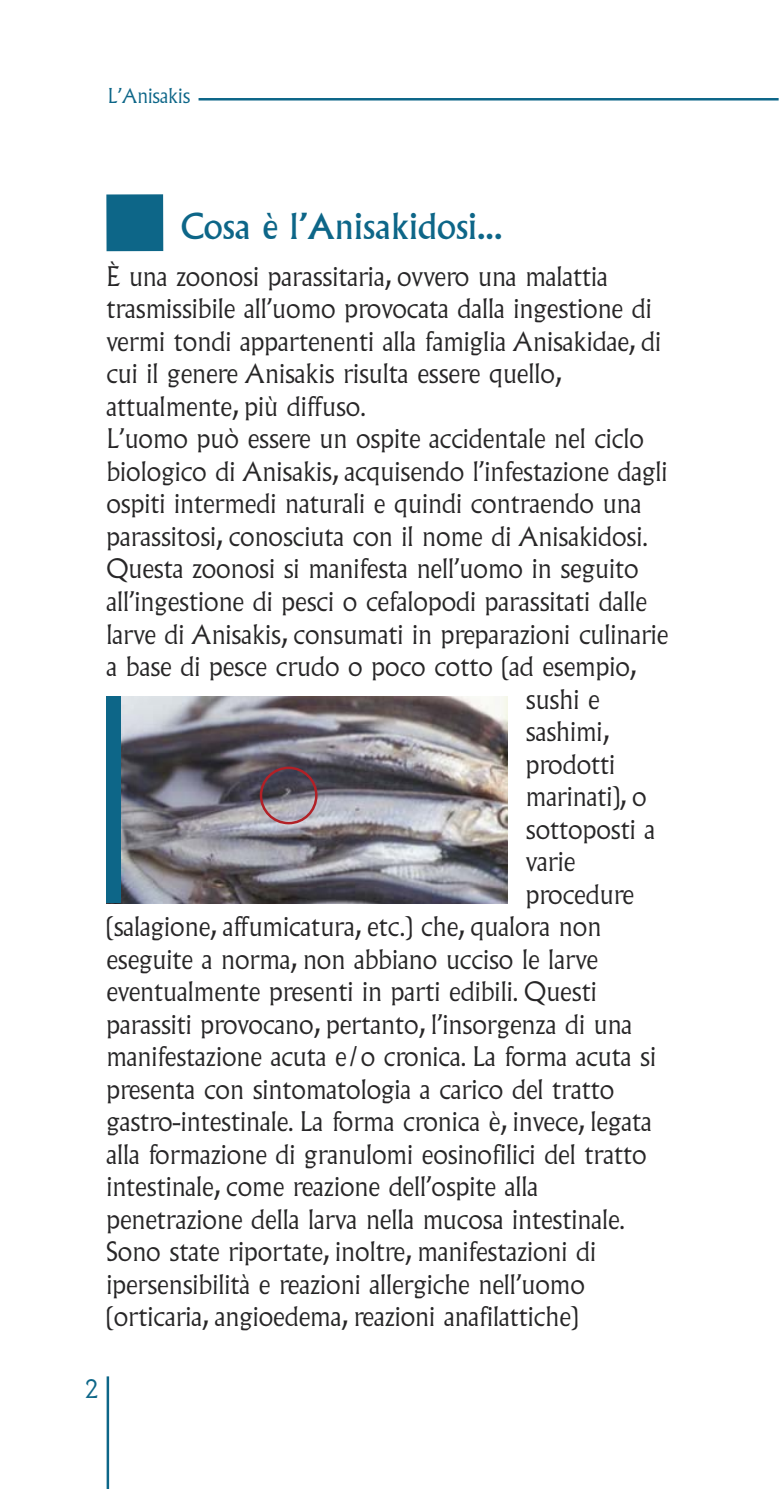
<style>
.page{position:relative;width:780px;height:1489px;background:#fff}
.page>*{position:absolute;margin:0;border:0;box-sizing:border-box;transform-origin:0 0}
.t1{font:35px "Albertus";color:#0d6688}
.t2{font:300 26.25px "Albertus";color:#272627}
.t3{font:300 25px "Albertus";color:#0d6688}
.t4{font:300 20px "Albertus";color:#0d6688}
</style>
<div class="page">
<hr style="left:107px;top:1376px;width:2px;height:112px;background:#0d6688">
<div style="left:106px;top:194px;width:57px;height:57px;background:#0d6688"></div>
<hr style="left:198px;top:98px;width:580px;height:2px;background:#0d6688">
<img style="left:120px;top:696px;width:387px;height:207px">
<div style="left:106px;top:696px;width:14px;height:207px;background:#0d6688"></div>
<svg style="left:260px;top:766px;width:57px;height:58px;background:#7e6a75"></svg>
<p class="t4" style="left:108px;top:88px;width:84px">L’Anisakis</p>
<h1 class="t1" style="left:181px;top:213px;width:323px">Cosa è l’Anisakidosi...</h1>
<p class="t2" style="left:106px;top:266px;width:503px">È una zoonosi parassitaria, ovvero una malattia</p>
<p class="t2" style="left:106px;top:298px;width:547px">trasmissibile all’uomo provocata dalla ingestione di</p>
<p class="t2" style="left:106px;top:331px;width:556px">vermi tondi appartenenti alla famiglia Anisakidae, di</p>
<p class="t2" style="left:106px;top:363px;width:456px">cui il genere Anisakis risulta essere quello,</p>
<p class="t2" style="left:106px;top:396px;width:261px">attualmente, più diffuso.</p>
<p class="t2" style="left:106px;top:428px;width:539px">L’uomo può essere un ospite accidentale nel ciclo</p>
<p class="t2" style="left:106px;top:461px;width:562px">biologico di Anisakis, acquisendo l’infestazione dagli</p>
<p class="t2" style="left:106px;top:493px;width:536px">ospiti intermedi naturali e quindi contraendo una</p>
<p class="t2" style="left:106px;top:526px;width:543px">parassitosi, conosciuta con il nome di Anisakidosi.</p>
<p class="t2" style="left:106px;top:558px;width:533px">Questa zoonosi si manifesta nell’uomo in seguito</p>
<p class="t2" style="left:106px;top:591px;width:542px">all’ingestione di pesci o cefalopodi parassitati dalle</p>
<p class="t2" style="left:106px;top:623px;width:563px">larve di Anisakis, consumati in preparazioni culinarie</p>
<p class="t2" style="left:106px;top:656px;width:531px">a base di pesce crudo o poco cotto (ad esempio,</p>
<p class="t2" style="left:526px;top:688px;width:75px">sushi e</p>
<p class="t2" style="left:526px;top:721px;width:85px">sashimi,</p>
<p class="t2" style="left:526px;top:753px;width:91px">prodotti</p>
<p class="t2" style="left:526px;top:786px;width:122px">marinati), o</p>
<p class="t2" style="left:526px;top:818px;width:131px">sottoposti a</p>
<p class="t2" style="left:526px;top:851px;width:51px">varie</p>
<p class="t2" style="left:526px;top:883px;width:110px">procedure</p>
<p class="t2" style="left:106px;top:916px;width:496px">(salagione, affumicatura, etc.) che, qualora non</p>
<p class="t2" style="left:106px;top:948px;width:493px">eseguite a norma, non abbiano ucciso le larve</p>
<p class="t2" style="left:106px;top:981px;width:492px">eventualmente presenti in parti edibili. Questi</p>
<p class="t2" style="left:106px;top:1013px;width:527px">parassiti provocano, pertanto, l’insorgenza di una</p>
<p class="t2" style="left:106px;top:1046px;width:551px">manifestazione acuta e/o cronica. La forma acuta si</p>
<p class="t2" style="left:106px;top:1078px;width:509px">presenta con sintomatologia a carico del tratto</p>
<p class="t2" style="left:106px;top:1111px;width:547px">gastro-intestinale. La forma cronica è, invece, legata</p>
<p class="t2" style="left:106px;top:1143px;width:541px">alla formazione di granulomi eosinofilici del tratto</p>
<p class="t2" style="left:106px;top:1176px;width:433px">intestinale, come reazione dell’ospite alla</p>
<p class="t2" style="left:106px;top:1208px;width:520px">penetrazione della larva nella mucosa intestinale.</p>
<p class="t2" style="left:106px;top:1241px;width:491px">Sono state riportate, inoltre, manifestazioni di</p>
<p class="t2" style="left:106px;top:1273px;width:480px">ipersensibilità e reazioni allergiche nell’uomo</p>
<p class="t2" style="left:106px;top:1306px;width:473px">(orticaria, angioedema, reazioni anafilattiche)</p>
<p class="t3" style="left:85px;top:1378px;width:14px">2</p>
</div>
